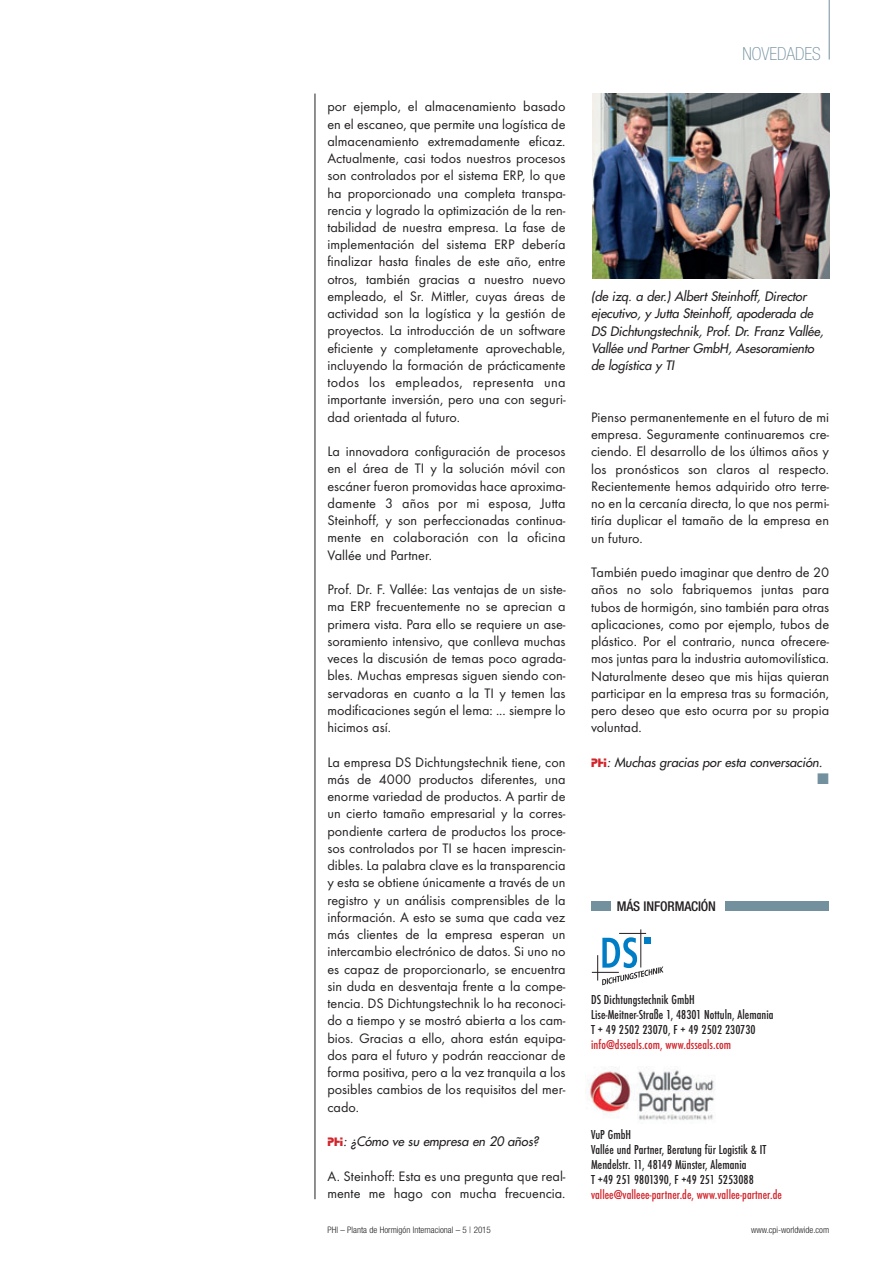
<style>
.page{position:relative;width:893px;height:1263px;background:#fff}
.page>*{position:absolute;margin:0;border:0;box-sizing:border-box;transform-origin:0 0}
.t1{font:100 condensed 18px "Helvetica Neue";color:#73909f}
.t2{font:14.25px/17.2px "Futura T";color:#231f20;text-align:justify}
.t3{font:14.25px "European Pi Three";color:#73909f}
.t4{font:500 condensed 13.5px/15px "Futura T";letter-spacing:.005em;color:#231f20}
.t5{font:500 condensed 13.5px "Futura T";letter-spacing:.005em;color:#d1232a}
.t6{font:500 condensed 13.5px "Helvetica Neue";letter-spacing:-.01em;color:#231f20}
.t7{font:italic 12.75px/17.2px "Futura";letter-spacing:.005em;color:#231f20}
.t8{font:300 condensed 9px "Helvetica Neue";color:#231f20}
.s1{font-family:"Stop D";font-style:normal;color:#d1232a}
</style>
<div class="page">
<hr style="left:829px;top:0;width:1px;height:60px;background:#73909f">
<hr style="left:640px;top:929px;width:1px;height:38px;background:#231f20">
<svg style="left:592px;top:933px;width:71px;height:52px"></svg>
<div style="left:591px;top:901px;width:19px;height:10px;background:#73909f"></div>
<div style="left:725px;top:901px;width:104px;height:10px;background:#73909f"></div>
<img style="left:587px;top:1066px;width:128px;height:55px">
<img style="left:592px;top:94px;width:237px;height:185px">
<hr style="left:315px;top:94px;width:1px;height:1105px;background:#231f20">
<p class="t2" style="left:327px;top:99px;width:240px">por ejemplo, el almacenamiento basado en el escaneo, que permite una logística de almacenamiento extremadamente eficaz.<br>Actualmente, casi todos nuestros procesos son controlados por el sistema ERP, lo que ha proporcionado una completa transpa&shy;rencia y logrado la optimización de la ren&shy;tabilidad de nuestra empresa. La fase de implementación del sistema ERP debería finalizar hasta finales de este año, entre otros, también gracias a nuestro nuevo empleado, el Sr. Mittler, cuyas áreas de actividad son la logística y la gestión de proyectos. La introducción de un software eficiente y completamente aprovechable, incluyendo la formación de prácticamente todos los empleados, representa una importante inversión, pero una con seguri&shy;dad orientada al futuro.</p>
<p class="t2" style="left:327px;top:444px;width:240px">La innovadora configuración de procesos en el área de TI y la solución móvil con escáner fueron promovidas hace aproxima&shy;damente 3 años por mi esposa, Jutta Steinhoff, y son perfeccionadas continua&shy;mente en colaboración con la oficina Vallée und Partner.</p>
<p class="t2" style="left:327px;top:582px;width:240px">Prof. Dr. F. Vallée: Las ventajas de un siste&shy;ma ERP frecuentemente no se aprecian a primera vista. Para ello se requiere un ase&shy;soramiento intensivo, que conlleva muchas veces la discusión de temas poco agrada&shy;bles. Muchas empresas siguen siendo con&shy;servadoras en cuanto a la TI y temen las modificaciones según el lema: ... siempre lo hicimos así.</p>
<p class="t2" style="left:327px;top:754px;width:240px">La empresa DS Dichtungstechnik tiene, con más de 4000 productos diferentes, una enorme variedad de productos. A partir de un cierto tamaño empresarial y la corres&shy;pondiente cartera de productos los proce&shy;sos controlados por TI se hacen imprescin&shy;dibles. La palabra clave es la transparencia y esta se obtiene únicamente a través de un registro y un análisis comprensibles de la información. A esto se suma que cada vez más clientes de la empresa esperan un intercambio electrónico de datos. Si uno no es capaz de proporcionarlo, se encuentra sin duda en desventaja frente a la compe&shy;tencia. DS Dichtungstechnik lo ha reconoci&shy;do a tiempo y se mostró abierta a los cam&shy;bios. Gracias a ello, ahora están equipa&shy;dos para el futuro y podrán reaccionar de forma positiva, pero a la vez tranquila a los posibles cambios de los requisitos del mer&shy;cado.</p>
<p class="t7" style="left:327px;top:1134px;width:215px"><span class="s1">P H I</span> : ¿Cómo ve su empresa en 20 años?</p>
<p class="t2" style="left:327px;top:1169px;width:240px">A. Steinhoff: Esta es una pregunta que real&shy;mente me hago con mucha frecuencia.</p>
<p class="t1" style="left:742px;top:47px;width:80px">NOVEDADES</p>
<p class="t7" style="left:591px;top:289px;width:236px">(de izq. a der.) Albert Steinhoff, Director ejecutivo, y Jutta Steinhoff, apoderada de DS Dichtungstechnik, Prof. Dr. Franz Vallée, Vallée und Partner GmbH, Asesoramiento de logística y TI</p>
<p class="t2" style="left:591px;top:410px;width:240px">Pienso permanentemente en el futuro de mi empresa. Seguramente continuaremos cre&shy;ciendo. El desarrollo de los últimos años y los pronósticos son claros al respecto.<br>Recientemente hemos adquirido otro terre&shy;no en la cercanía directa, lo que nos permi&shy;tiría duplicar el tamaño de la empresa en un futuro.</p>
<p class="t2" style="left:591px;top:565px;width:240px">También puedo imaginar que dentro de 20 años no solo fabriquemos juntas para tubos de hormigón, sino también para otras aplicaciones, como por ejemplo, tubos de plástico. Por el contrario, nunca ofrecere&shy;mos juntas para la industria automovilística.<br>Naturalmente deseo que mis hijas quieran participar en la empresa tras su formación, pero deseo que esto ocurra por su propia voluntad.</p>
<p class="t7" style="left:591px;top:754px;width:235px"><span class="s1">P H I</span> : Muchas gracias por esta conversación.</p>
<p class="t3" style="left:817px;top:771px;width:13px">-</p>
<p class="t6" style="left:617px;top:902px;width:101px">MÁS INFORMACIÓN</p>
<p class="t4" style="left:591px;top:992px;width:184px">DS Dichtungstechnik GmbH<br>Lise-Meitner-Straße 1, 48301 Nottuln, Alemania<br>T + 49 2502 23070, F + 49 2502 230730</p>
<p class="t5" style="left:591px;top:1039px;width:142px">info@dsseals.com, www.dsseals.com</p>
<p class="t4" style="left:591px;top:1127px;width:177px">VuP GmbH<br>Vallée und Partner, Beratung für Logistik &amp; IT<br>Mendelstr. 11, 48149 Münster, Alemania<br>T +49 251 9801390, F +49 251 5253088</p>
<p class="t5" style="left:591px;top:1189px;width:192px">vallee@valleee-partner.de, www.vallee-partner.de</p>
<p class="t8" style="left:327px;top:1226px;width:165px">PHI – Planta de Hormigón Internacional – 5 | 2015</p>
<p class="t8" style="left:751px;top:1226px;width:80px">www.cpi-worldwide.com</p>
</div>
